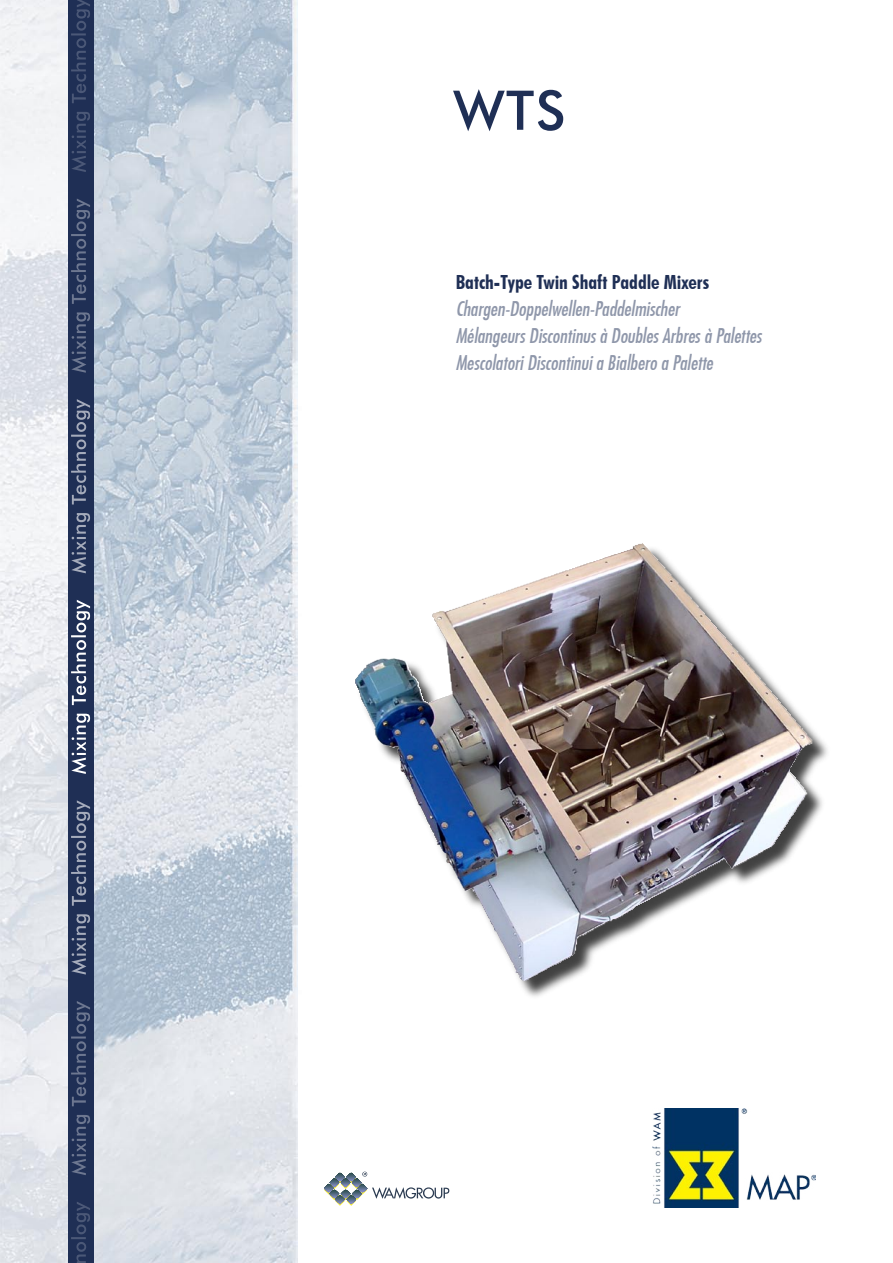
<style>
.page{position:relative;width:893px;height:1263px;background:#fff}
.page>*{position:absolute;margin:0;border:0;box-sizing:border-box;transform-origin:0 0}
.t1{font:500 54.75px "Futura BT";color:#1f2f55}
.t2{font:19.5px "Futura Md Cn BT Italic";color:#8f97aa}
.t3{font:700 condensed 19.5px "Futura BT";color:#1f2f55}
</style>
<div class="page">
<img style="left:652px;top:1108px;width:164px;height:100px">
<img style="left:0;top:0;width:298px;height:1263px">
<div style="left:68px;top:0;width:25px;height:1263px;background:#1f2f55"></div>
<svg style="left:71px;top:1202px;width:19px;height:61px"></svg>
<svg style="left:71px;top:1001px;width:19px;height:174px"></svg>
<svg style="left:71px;top:800px;width:19px;height:174px"></svg>
<svg style="left:71px;top:600px;width:19px;height:174px"></svg>
<svg style="left:71px;top:399px;width:19px;height:174px"></svg>
<svg style="left:71px;top:198px;width:19px;height:175px"></svg>
<svg style="left:71px;top:0;width:19px;height:172px"></svg>
<div style="left:356px;top:545px;width:476px;height:455px;background:#000;opacity:.75"></div>
<img style="left:446px;top:543px;width:333px;height:158px">
<svg style="left:324px;top:1171px;width:125px;height:35px"></svg>
<p class="t1" style="left:453px;top:77px;width:114px">WTS</p>
<p class="t3" style="left:456px;top:271px;width:255px">Batch-Type Twin Shaft Paddle Mixers</p>
<p class="t2" style="left:456px;top:297px;width:225px">Chargen-Doppelwellen-Paddelmischer</p>
<p class="t2" style="left:456px;top:324px;width:307px">Mélangeurs Discontinus à Doubles Arbres à Palettes</p>
<p class="t2" style="left:456px;top:351px;width:259px">Mescolatori Discontinui a Bialbero a Palette</p>
</div>
